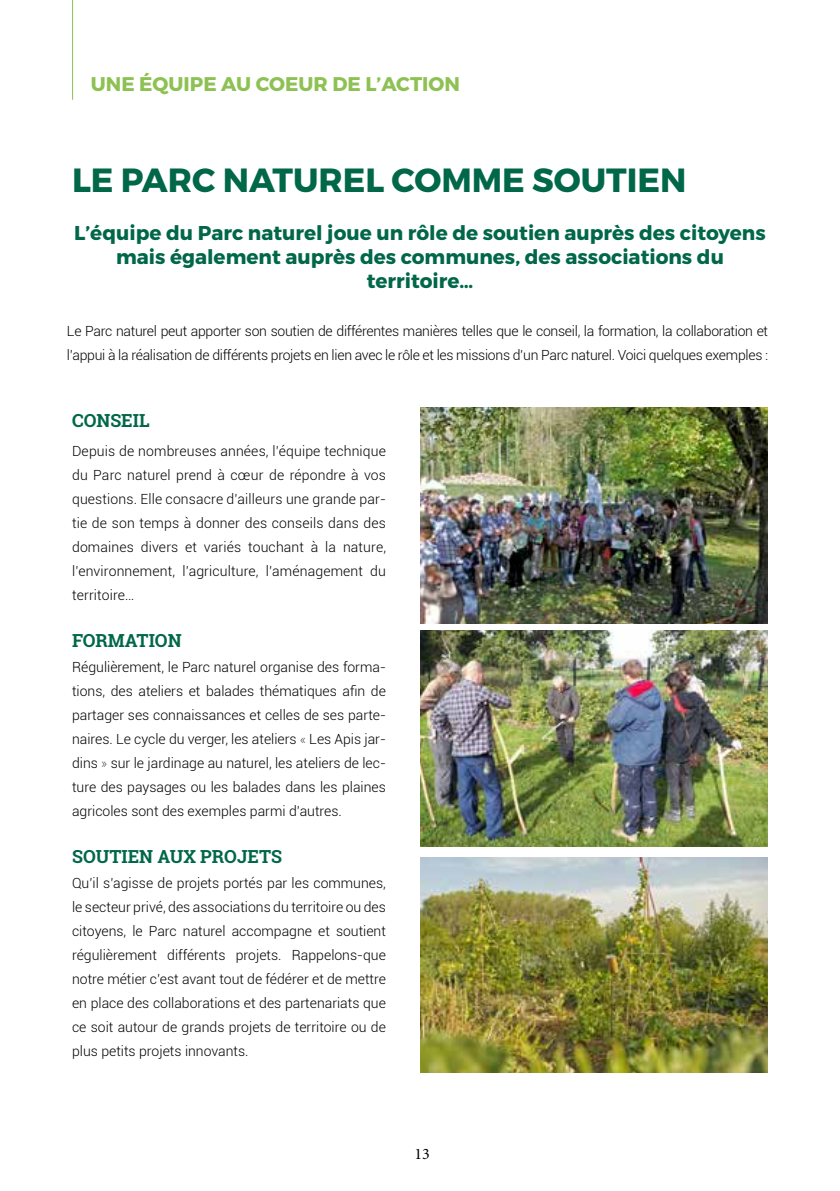
<style>
.page{position:relative;width:840px;height:1191px;background:#fff}
.page>*{position:absolute;margin:0;border:0;box-sizing:border-box;transform-origin:0 0}
.t1{font:700 33.6px "Montserrat";color:#006748}
.t2{font:700 20px/24px "Montserrat";color:#006748;text-align:center}
.t3{font:700 19.8px "Montserrat";color:#8ec153}
.t4{font:700 18px "Roboto Slab";color:#006748}
.t5{font:16px "Minion Pro";color:#000}
.t6{font:300 14px/24px "Roboto";letter-spacing:-.02em;color:#000;text-align:justify}
.s1{font-weight:100}
</style>
<div class="page">
<hr style="left:72px;top:0;width:1px;height:100px;background:#8ec153">
<img style="left:420px;top:857px;width:347px;height:215px">
<img style="left:420px;top:630px;width:347px;height:216px">
<img style="left:420px;top:408px;width:347px;height:215px">
<h3 class="t3" style="left:91px;top:72px;width:370px">UNE ÉQUIPE AU COEUR DE L’ACTION</h3>
<h1 class="t1" style="left:72px;top:159px;width:615px">LE PARC NATUREL COMME SOUTIEN</h1>
<h2 class="t2" style="left:74px;top:221px;width:692px">L’équipe du Parc naturel joue un rôle de soutien auprès des citoyens mais également auprès des communes, des associations du territoire…</h2>
<p class="t6" style="left:67px;top:319px;width:702px">Le Parc naturel peut apporter son soutien de différentes manières telles que le conseil, la formation, la collaboration et l’appui à la réalisation de différents projets en lien avec le rôle et les missions d’un Parc naturel. Voici quelques exemples :</p>
<p class="t4" style="left:72px;top:408px;width:79px">CONSEIL</p>
<p class="t6" style="left:72px;top:439px;width:315px">Depuis de nombreuses années, l’équipe technique du Parc naturel prend à cœur de répondre à vos questions. Elle consacre d’ailleurs une grande par&shy;tie de son temps à donner des conseils dans des domaines divers et variés touchant à la nature, l’environnement, l’agriculture, l’aménagement du territoire…</p>
<p class="t4" style="left:72px;top:628px;width:111px">FORMATION</p>
<p class="t6" style="left:72px;top:655px;width:315px">Régulièrement, le Parc naturel organise des forma&shy;tions, des ateliers et balades thématiques afin de partager ses connaissances et celles de ses parte&shy;naires. Le cycle du verger, les ateliers <span class="s1">«</span> Les Apis jar&shy;dins <span class="s1">»</span> sur le jardinage au naturel, les ateliers de lec&shy;ture des paysages ou les balades dans les plaines agricoles sont des exemples parmi d’autres.</p>
<p class="t4" style="left:72px;top:844px;width:211px">SOUTIEN AUX PROJETS</p>
<p class="t6" style="left:72px;top:871px;width:315px">Qu’il s’agisse de projets portés par les communes, le secteur privé, des associations du territoire ou des citoyens, le Parc naturel accompagne et soutient régulièrement différents projets. Rappelons-que notre métier c’est avant tout de fédérer et de mettre en place des collaborations et des partenariats que ce soit autour de grands projets de territoire ou de plus petits projets innovants.</p>
<p class="t5" style="left:414px;top:1142px;width:17px">13</p>
</div>
